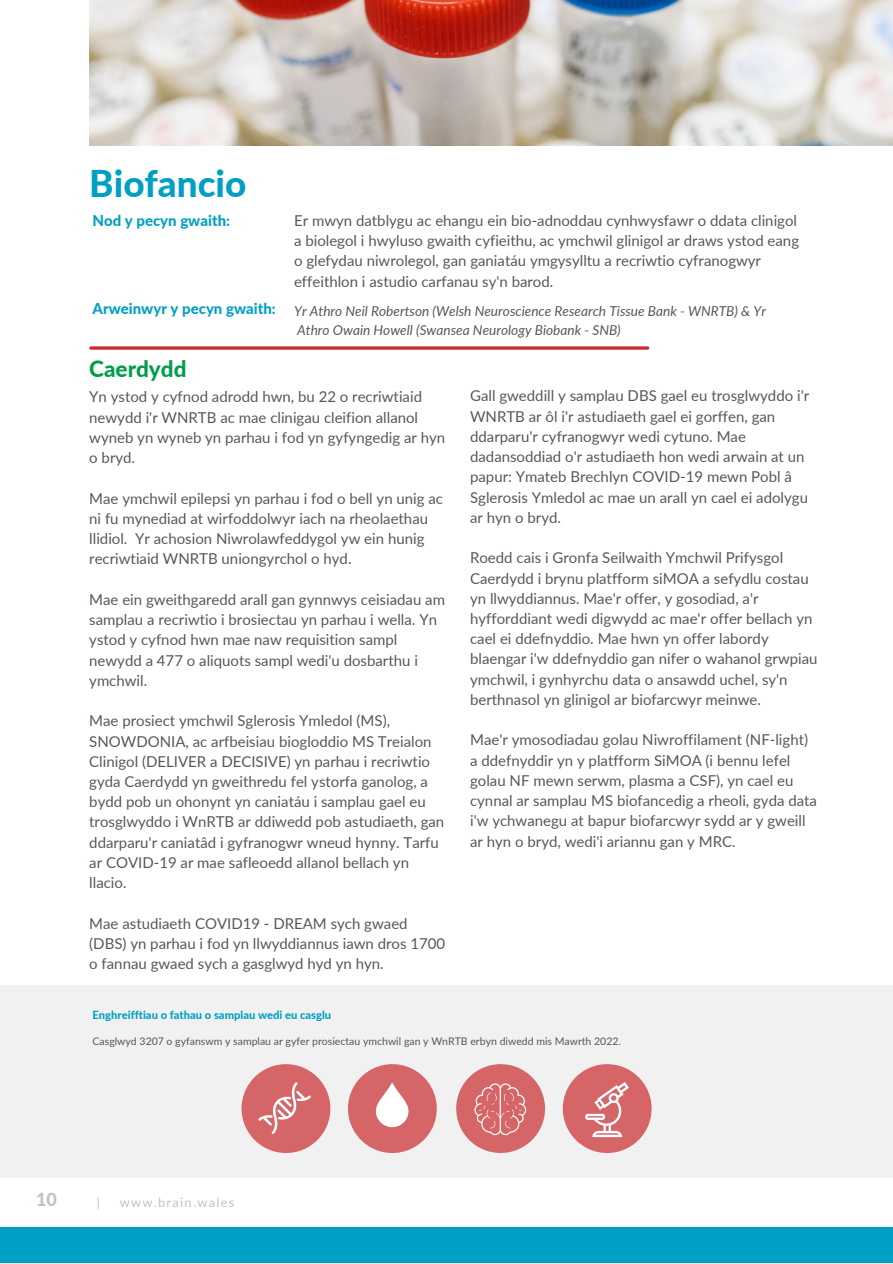
<style>
.page{position:relative;width:893px;height:1264px;background:#fff}
.page>*{position:absolute;margin:0;border:0;box-sizing:border-box;transform-origin:0 0}
.t1{font:800 36.9px "Lato";color:#00a0c4}
.t2{font:800 22.5px "Lato";color:#009e49}
.t3{font:800 18px "Lato";color:#bdc2c6}
.t4{font:15px/20.2px "Lato";color:#565959}
.t5{font:800 15px "Lato";color:#00a0c4}
.t6{font:italic 13.65px/18.5px "Lato";color:#565959}
.t7{font:12.9px "Lato";letter-spacing:.1em;color:#bdc2c6}
.t8{font:800 11.25px "Lato";color:#00a0c4}
.t9{font:10.5px "Lato";color:#565959}
.s1{font-weight:800;font-style:normal;font-size:15px;color:#00a0c4}
</style>
<div class="page">
<div style="left:0;top:1226px;width:892px;height:36px;background:#00a0c4"></div>
<svg style="left:91px;top:346px;width:556px;height:4px;background:#d34d50"></svg>
<img style="left:89px;top:0;width:803px;height:146px">
<div style="left:0;top:985px;width:892px;height:193px;background:#f1f1f1"></div>
<div style="left:241px;top:1064px;width:89px;height:88px;background:#d66567;border-radius:50%"></div>
<div style="left:348px;top:1064px;width:89px;height:88px;background:#d66567;border-radius:50%"></div>
<svg style="left:258px;top:1082px;width:53px;height:51px"></svg>
<svg style="left:376px;top:1082px;width:32px;height:45px"></svg>
<div style="left:456px;top:1064px;width:89px;height:88px;background:#d66567;border-radius:50%"></div>
<svg style="left:474px;top:1083px;width:52px;height:52px"></svg>
<div style="left:562px;top:1064px;width:89px;height:88px;background:#d66567;border-radius:50%"></div>
<svg style="left:585px;top:1082px;width:44px;height:55px"></svg>
<h1 class="t1" style="left:89px;top:160px;width:159px">Biofancio</h1>
<p class="t5" style="left:93px;top:211px;width:139px">Nod y pecyn gwaith:</p>
<p class="t4" style="left:294px;top:210px;width:506px">Er mwyn datblygu ac ehangu ein bio-adnoddau cynhwysfawr o ddata clinigol a biolegol i hwyluso gwaith cyfieithu, ac ymchwil glinigol ar draws ystod eang o glefydau niwrolegol, gan ganiatáu ymgysylltu a recriwtio cyfranogwyr effeithlon i astudio carfanau sy'n barod.</p>
<p class="t6" style="left:297px;top:302px;width:470px;text-indent:-205px"><span class="s1">Arweinwyr y pecyn gwaith:</span> Yr Athro Neil Robertson (Welsh Neuroscience Research Tissue Bank - WNRTB) &amp; Yr<br>Athro Owain Howell (Swansea Neurology Biobank - SNB)</p>
<h2 class="t2" style="left:89px;top:355px;width:99px">Caerdydd</h2>
<p class="t4" style="left:89px;top:386px;width:357px">Yn ystod y cyfnod adrodd hwn, bu 22 o recriwtiaid newydd i'r WNRTB ac mae clinigau cleifion allanol wyneb yn wyneb yn parhau i fod yn gyfyngedig ar hyn o bryd.</p>
<p class="t4" style="left:89px;top:487px;width:355px">Mae ymchwil epilepsi yn parhau i fod o bell yn unig ac ni fu mynediad at wirfoddolwyr iach na rheolaethau llidiol. Yr achosion Niwrolawfeddygol yw ein hunig recriwtiaid WNRTB uniongyrchol o hyd.</p>
<p class="t4" style="left:89px;top:589px;width:357px">Mae ein gweithgaredd arall gan gynnwys ceisiadau am samplau a recriwtio i brosiectau yn parhau i wella. Yn ystod y cyfnod hwn mae naw requisition sampl newydd a 477 o aliquots sampl wedi'u dosbarthu i ymchwil.</p>
<p class="t4" style="left:89px;top:710px;width:356px">Mae prosiect ymchwil Sglerosis Ymledol (MS), SNOWDONIA, ac arfbeisiau biogloddio MS Treialon Clinigol (DELIVER a DECISIVE) yn parhau i recriwtio gyda Caerdydd yn gweithredu fel ystorfa ganolog, a bydd pob un ohonynt yn caniatáu i samplau gael eu trosglwyddo i WnRTB ar ddiwedd pob astudiaeth, gan ddarparu'r caniatâd i gyfranogwr wneud hynny. Tarfu ar COVID-19 ar mae safleoedd allanol bellach yn llacio.</p>
<p class="t4" style="left:89px;top:912px;width:357px">Mae astudiaeth COVID19 - DREAM sych gwaed (DBS) yn parhau i fod yn llwyddiannus iawn dros 1700 o fannau gwaed sych a gasglwyd hyd yn hyn.</p>
<p class="t8" style="left:93px;top:1008px;width:240px">Enghreifftiau o fathau o samplau wedi eu casglu</p>
<p class="t4" style="left:470px;top:385px;width:340px">Gall gweddill y samplau DBS gael eu trosglwyddo i'r WNRTB ar ôl i'r astudiaeth gael ei gorffen, gan ddarparu'r cyfranogwyr wedi cytuno. Mae dadansoddiad o'r astudiaeth hon wedi arwain at un papur: Ymateb Brechlyn COVID-19 mewn Pobl â Sglerosis Ymledol ac mae un arall yn cael ei adolygu ar hyn o bryd.</p>
<p class="t4" style="left:470px;top:547px;width:349px">Roedd cais i Gronfa Seilwaith Ymchwil Prifysgol Caerdydd i brynu platfform siMOA a sefydlu costau yn llwyddiannus. Mae'r offer, y gosodiad, a'r hyfforddiant wedi digwydd ac mae'r offer bellach yn cael ei ddefnyddio. Mae hwn yn offer labordy blaengar i'w ddefnyddio gan nifer o wahanol grwpiau ymchwil, i gynhyrchu data o ansawdd uchel, sy'n berthnasol yn glinigol ar biofarcwyr meinwe.</p>
<p class="t4" style="left:470px;top:729px;width:348px">Mae'r ymosodiadau golau Niwroffilament (NF-light) a ddefnyddir yn y platfform SiMOA (i bennu lefel golau NF mewn serwm, plasma a CSF), yn cael eu cynnal ar samplau MS biofancedig a rheoli, gyda data i'w ychwanegu at bapur biofarcwyr sydd ar y gweill ar hyn o bryd, wedi'i ariannu gan y MRC.</p>
<p class="t9" style="left:93px;top:1034px;width:530px">Casglwyd 3207 o gyfanswm y samplau ar gyfer prosiectau ymchwil gan y WnRTB erbyn diwedd mis Mawrth 2022.</p>
<p class="t3" style="left:36px;top:1188px;width:22px">10</p>
<p class="t7" style="left:97px;top:1193px;width:5px">|</p>
<p class="t7" style="left:120px;top:1193px;width:116px">www.brain.wales</p>
</div>
